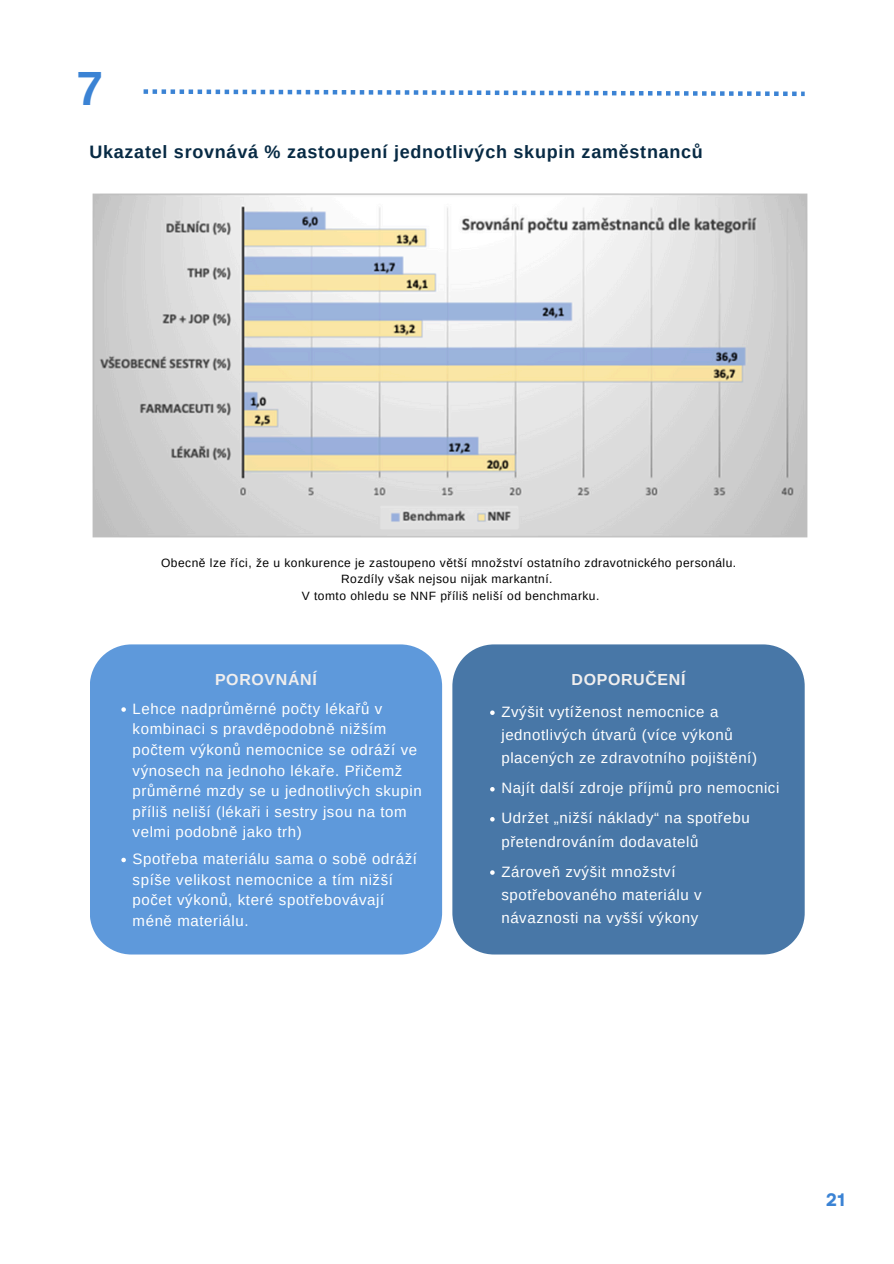
<style>
.page{position:relative;width:894px;height:1264px;background:#fff}
.page>*{position:absolute;margin:0;border:0;box-sizing:border-box;transform-origin:0 0}
.t1{font:700 48px "Arimo";color:#3b83d4}
.t2{font:700 18px "Arimo";letter-spacing:.04em;color:#072a44}
.t3{font:700 18px "Garet";color:#3b83d4}
.t4{font:700 15.9px "Arimo";letter-spacing:.04em;color:#f0eeee}
.t5{font:15px/20.7px "Arimo";letter-spacing:.04em;color:#fff}
.t6{font:12px/16.6px "Arimo";letter-spacing:.04em;color:#000;text-align:center}
</style>
<div class="page">
<img style="left:92px;top:193px;width:715px;height:345px">
<div style="left:90px;top:644px;width:352px;height:310px;background:#5e99db"></div>
<svg style="left:121px;top:707px;width:5px;height:4px"></svg>
<svg style="left:121px;top:857px;width:5px;height:5px"></svg>
<div style="left:452px;top:644px;width:352px;height:310px;background:#4877a7"></div>
<svg style="left:490px;top:710px;width:4px;height:5px"></svg>
<svg style="left:490px;top:787px;width:4px;height:4px"></svg>
<svg style="left:490px;top:817px;width:4px;height:4px"></svg>
<svg style="left:490px;top:870px;width:4px;height:4px"></svg>
<svg style="left:143px;top:89px;width:661px;height:7px"></svg>
<p class="t1" style="left:76px;top:61px;width:28px">7</p>
<p class="t2" style="left:89px;top:141px;width:615px">Ukazatel srovnává % zastoupení jednotlivých skupin zaměstnanců</p>
<h1 class="t6" style="left:161px;top:554px;width:576px">Obecně lze říci, že u konkurence je zastoupeno větší množství ostatního zdravotnického personálu.<br>Rozdíly však nejsou nijak markantní.</h1>
<p class="t6" style="left:302px;top:587px;width:299px">V tomto ohledu se NNF příliš neliší od benchmarku.</p>
<p class="t4" style="left:215px;top:670px;width:103px">POROVNÁNÍ</p>
<p class="t4" style="left:571px;top:670px;width:115px">DOPORUČENÍ</p>
<p class="t5" style="left:133px;top:698px;width:290px">Lehce nadprůměrné počty lékařů v kombinaci s pravděpodobně nižším počtem výkonů nemocnice se odráží ve výnosech na jednoho lékaře. Přičemž průměrné mzdy se u jednotlivých skupin příliš neliší (lékaři i sestry jsou na tom velmi podobně jako trh)</p>
<p class="t5" style="left:133px;top:848px;width:286px">Spotřeba materiálu sama o sobě odráží spíše velikost nemocnice a tím nižší počet výkonů, které spotřebovávají méně materiálu.</p>
<h2 class="t5" style="left:501px;top:700px;width:257px;line-height:23.2px">Zvýšit vytíženost nemocnice a jednotlivých útvarů (více výkonů placených ze zdravotního pojištění)</h2>
<p class="t5" style="left:501px;top:777px;width:279px">Najít další zdroje příjmů pro nemocnici</p>
<p class="t5" style="left:501px;top:806px;width:250px;line-height:23.2px">Udržet „nižší náklady“ na spotřebu přetendrováním dodavatelů</p>
<h2 class="t5" style="left:501px;top:859px;width:202px;line-height:23.2px">Zároveň zvýšit množství spotřebovaného materiálu v návaznosti na vyšší výkony</h2>
<p class="t3" style="left:825px;top:1186px;width:21px">21</p>
</div>
